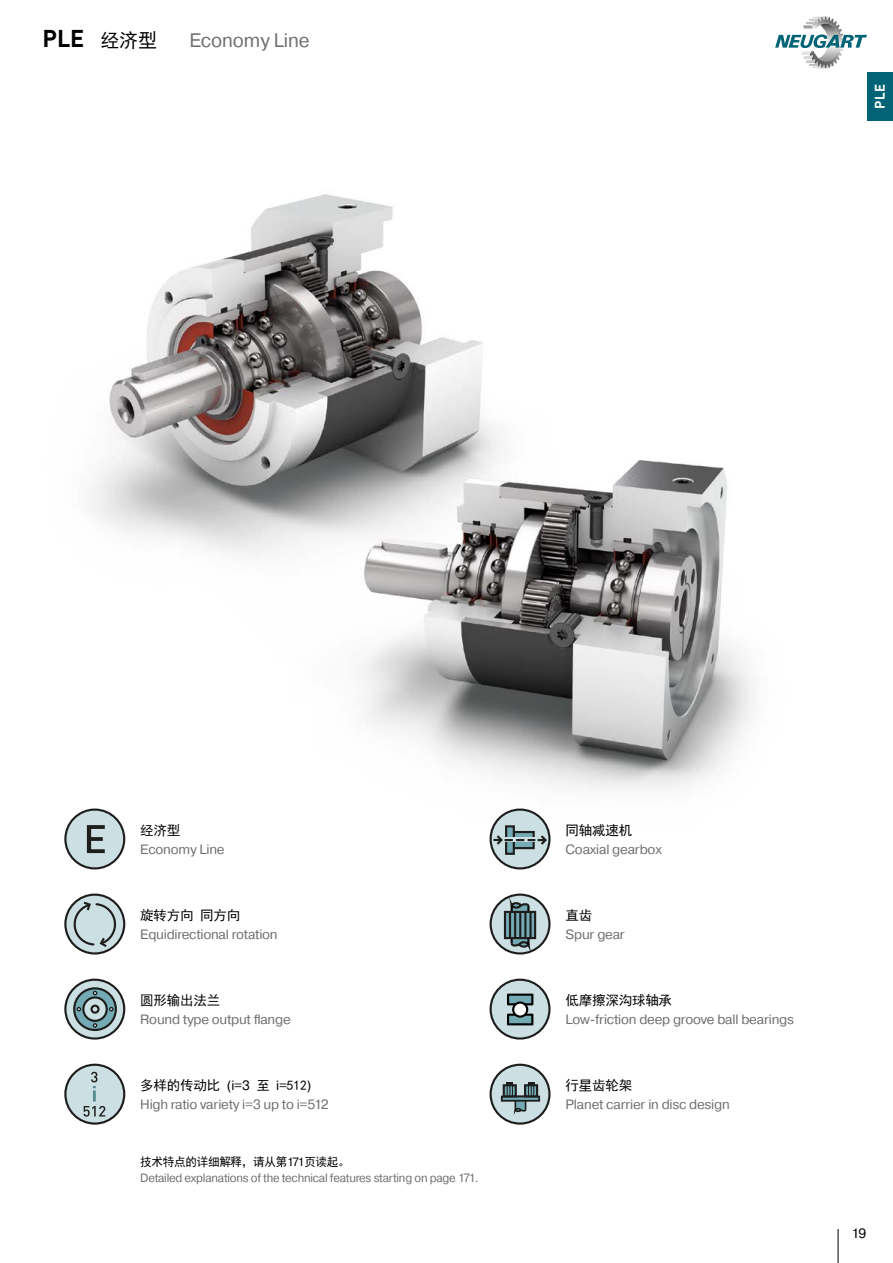
<style>
.page{position:relative;width:893px;height:1263px;background:#fff}
.page>*{position:absolute;margin:0;border:0;box-sizing:border-box;transform-origin:0 0}
.t1{font:700 24px "DIN Pro";color:#000}
.t2{font:19.5px "Pragmatica";letter-spacing:-.005em;color:#706f6f}
.t3{font:700 13.8px "DIN Pro";color:#fff;scale:.96 1}
.t4{font:13.5px "Pragmatica";letter-spacing:-.015em;color:#706f6f}
.t5{font:13.5px "Sim Hei";letter-spacing:-.015em;color:#000}
.t6{font:13.5px "Pragmatica";color:#000}
.t7{font:12px "Pragmatica";letter-spacing:-.02em;color:#706f6f;scale:.96 1}
.t8{font:12px "Sim Hei";letter-spacing:-.02em;color:#000;scale:.96 1}
.s1{font-family:"Sim Hei";font-weight:400;font-size:19.5px}
.s2{font-family:"Pragmatica"}
</style>
<div class="page">
<svg style="left:775px;top:16px;width:92px;height:53px"></svg>
<hr style="left:838px;top:1229px;width:1px;height:34px;background:#000">
<img style="left:64px;top:194px;width:689px;height:703px">
<div style="left:867px;top:72px;width:26px;height:49px;background:#006476"></div>
<div style="left:65px;top:809px;width:59px;height:59px;background:#cce0e4;border-radius:50%"></div>
<div style="left:64px;top:808px;width:61px;height:61px;border:2px solid #1d1d1c;border-radius:50%"></div>
<svg style="left:87px;top:825px;width:18px;height:28px"></svg>
<div style="left:491px;top:809px;width:58px;height:59px;background:#cce0e4;border-radius:50%"></div>
<div style="left:490px;top:808px;width:60px;height:61px;border:2px solid #1d1d1c;border-radius:50%"></div>
<div style="left:513px;top:831px;width:22px;height:18px;border:2px solid #1d1d1c"></div>
<div style="left:506px;top:826px;width:8px;height:28px;background:#74aab3"></div>
<div style="left:505px;top:825px;width:10px;height:30px;border:2px solid #1d1d1c"></div>
<svg style="left:493px;top:833px;width:56px;height:14px"></svg>
<svg style="left:65px;top:895px;width:59px;height:58px"></svg>
<div style="left:64px;top:893px;width:61px;height:61px;border:2px solid #1d1d1c;border-radius:50%"></div>
<svg style="left:73px;top:900px;width:43px;height:48px;background:#afc0c3"></svg>
<svg style="left:491px;top:895px;width:58px;height:58px"></svg>
<div style="left:490px;top:893px;width:60px;height:61px;border:2px solid #1d1d1c;border-radius:50%"></div>
<svg style="left:505px;top:900px;width:31px;height:50px"></svg>
<div style="left:504px;top:911px;width:32px;height:28px;border:2px solid #1d1d1c"></div>
<svg style="left:65px;top:980px;width:59px;height:58px"></svg>
<div style="left:64px;top:979px;width:61px;height:60px;border:2px solid #1d1d1c;border-radius:50%"></div>
<svg style="left:73px;top:987px;width:44px;height:44px;background:#7b9498"></svg>
<div style="left:491px;top:980px;width:58px;height:58px;background:#cce0e4;border-radius:50%"></div>
<div style="left:490px;top:979px;width:60px;height:60px;border:2px solid #1d1d1c;border-radius:50%"></div>
<svg style="left:507px;top:993px;width:26px;height:32px"></svg>
<div style="left:65px;top:1065px;width:59px;height:58px;background:#cce0e4;border-radius:50%"></div>
<div style="left:64px;top:1064px;width:61px;height:61px;border:2px solid #1d1d1c;border-radius:50%"></div>
<svg style="left:83px;top:1072px;width:22px;height:44px"></svg>
<div style="left:491px;top:1065px;width:58px;height:58px;background:#cce0e4;border-radius:50%"></div>
<div style="left:490px;top:1064px;width:60px;height:61px;border:2px solid #1d1d1c;border-radius:50%"></div>
<div style="left:515px;top:1095px;width:11px;height:15px;background:#74aab3;border:2px solid #1d1d1c"></div>
<div style="left:501px;top:1096px;width:39px;height:6px;border:2px solid #1d1d1c"></div>
<div style="left:504px;top:1085px;width:12px;height:11px;background:#74aab3"></div>
<div style="left:503px;top:1084px;width:14px;height:13px;border:2px solid #1d1d1c"></div>
<div style="left:525px;top:1085px;width:12px;height:11px;background:#74aab3"></div>
<div style="left:524px;top:1084px;width:14px;height:13px;border:2px solid #1d1d1c"></div>
<svg style="left:506px;top:1083px;width:7px;height:13px"></svg>
<svg style="left:528px;top:1083px;width:7px;height:13px"></svg>
<svg style="left:514px;top:1106px;width:13px;height:8px"></svg>
<h1 class="t1" style="left:43px;top:19px;width:116px">PLE <span class="s1">经济型</span></h1>
<h2 class="t2" style="left:189px;top:28px;width:122px">Economy Line</h2>
<p class="t3" style="left:869px;top:109px;width:27px;rotate:-90deg">PLE</p>
<p class="t5" style="left:140px;top:823px;width:42px">经济型</p>
<p class="t4" style="left:140px;top:841px;width:86px">Economy Line</p>
<p class="t5" style="left:566px;top:823px;width:68px">同轴减速机</p>
<p class="t4" style="left:566px;top:841px;width:98px">Coaxial gearbox</p>
<p class="t5" style="left:140px;top:908px;width:101px">旋转方向 同方向</p>
<p class="t4" style="left:140px;top:926px;width:139px">Equidirectional rotation</p>
<p class="t5" style="left:566px;top:908px;width:28px">直齿</p>
<p class="t4" style="left:566px;top:926px;width:61px">Spur gear</p>
<p class="t5" style="left:140px;top:993px;width:81px">圆形输出法兰</p>
<p class="t4" style="left:140px;top:1011px;width:152px">Round type output flange</p>
<p class="t5" style="left:566px;top:993px;width:108px">低摩擦深沟球轴承</p>
<p class="t4" style="left:566px;top:1011px;width:230px">Low-friction deep groove ball bearings</p>
<p class="t5" style="left:140px;top:1078px;width:173px">多样的传动比 <span class="s2">(i=3</span> 至 <span class="s2">i=</span>512<span class="s2">)</span></p>
<p class="t4" style="left:140px;top:1096px;width:190px">High ratio variety i=3 up to i=512</p>
<p class="t5" style="left:566px;top:1078px;width:68px">行星齿轮架</p>
<p class="t4" style="left:566px;top:1096px;width:166px">Planet carrier in disc design</p>
<p class="t8" style="left:140px;top:1155px;width:220px">技术特点的详细解释，请从第<span class="s2">171</span>页读起。</p>
<p class="t7" style="left:140px;top:1171px;width:354px">Detailed explanations of the technical features starting on page 171.</p>
<p class="t6" style="left:851px;top:1225px;width:16px">19</p>
</div>
